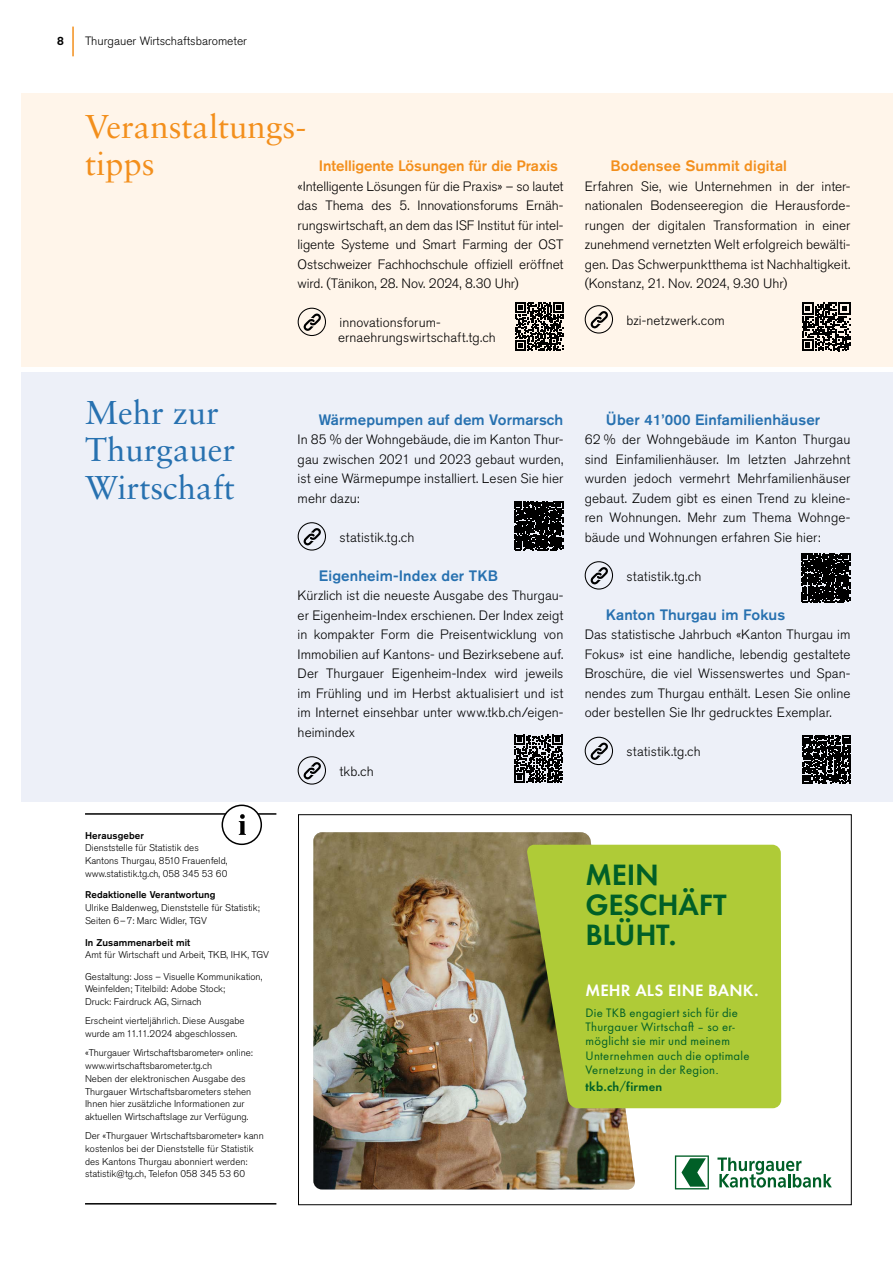
<style>
.page{position:relative;width:893px;height:1263px;background:#fff}
.page>*{position:absolute;margin:0;border:0;box-sizing:border-box;transform-origin:0 0}
.t1{font:33px/37.5px "Sabon LT Pro";color:#2771b0}
.t2{font:33px/37.5px "Sabon LT Pro";color:#f38f1c}
.t3{font:600 27px/30px "TKB Futura ND";letter-spacing:-.01em;color:#005f27}
.t4{font:500 15px "Akzidenz Grotesk Pro";letter-spacing:.01em;color:#2771b0}
.t5{font:500 15px "Akzidenz Grotesk Pro";letter-spacing:-.005em;color:#f38f1c}
.t6{font:600 15px "TKB Futura ND";letter-spacing:.01em;color:#fff}
.t7{font:300 13.5px/19.5px "Akzidenz Grotesk Pro";letter-spacing:.005em;color:#000;text-align:justify}
.t8{font:300 13.35px/15px "Akzidenz Grotesk Pro";letter-spacing:.01em;color:#000}
.t9{font:300 12px "Akzidenz Grotesk Pro";color:#000}
.t10{font:500 12px "Akzidenz Grotesk Pro";color:#000}
.t11{font:11.25px/14.2px "TKB Futura ND";letter-spacing:.025em;color:#005f27}
.t12{font:600 11.25px "TKB Futura ND";letter-spacing:.025em;color:#005f27}
.t13{font:300 9.75px/12.8px "Akzidenz Grotesk Pro";color:#000}
.t14{font:500 9.75px "Akzidenz Grotesk Pro";letter-spacing:.01em;color:#000}
.s1{font-weight:400}
</style>
<div class="page">
<hr style="left:72px;top:27px;width:2px;height:29px;background:#f38f1c">
<div style="left:21px;top:93px;width:872px;height:273px;background:#fff5ea"></div>
<div style="left:298px;top:308px;width:28px;height:28px;border:1px solid #000;border-radius:50%"></div>
<svg style="left:303px;top:313px;width:18px;height:18px"></svg>
<div style="left:585px;top:305px;width:28px;height:29px;border:1px solid #000;border-radius:50%"></div>
<svg style="left:590px;top:311px;width:18px;height:18px"></svg>
<hr style="left:85px;top:813px;width:191px;height:2px;background:#000">
<hr style="left:85px;top:1203px;width:191px;height:1px;background:#000">
<div style="left:222px;top:805px;width:39px;height:39px;background:#fff;border-radius:50%"></div>
<div style="left:222px;top:804px;width:40px;height:41px;border:2px solid #000;border-radius:50%"></div>
<svg style="left:239px;top:814px;width:7px;height:21px"></svg>
<svg style="left:515px;top:303px;width:48px;height:48px"></svg>
<svg style="left:802px;top:303px;width:48px;height:48px"></svg>
<img style="left:313px;top:832px;width:322px;height:357px">
<svg style="left:526px;top:845px;width:255px;height:263px;background:#a8c137"></svg>
<svg style="left:675px;top:1155px;width:34px;height:34px"></svg>
<svg style="left:717px;top:1157px;width:115px;height:30px"></svg>
<div style="left:21px;top:372px;width:872px;height:430px;background:#edf0f8"></div>
<div style="left:298px;top:522px;width:28px;height:29px;border:1px solid #000;border-radius:50%"></div>
<svg style="left:303px;top:528px;width:18px;height:18px"></svg>
<div style="left:298px;top:756px;width:28px;height:29px;border:1px solid #000;border-radius:50%"></div>
<svg style="left:303px;top:762px;width:18px;height:18px"></svg>
<svg style="left:801px;top:553px;width:49px;height:49px;background:#1d1e1f"></svg>
<div style="left:585px;top:561px;width:28px;height:29px;border:1px solid #000;border-radius:50%"></div>
<svg style="left:590px;top:567px;width:18px;height:18px"></svg>
<div style="left:585px;top:737px;width:28px;height:28px;border:1px solid #000;border-radius:50%"></div>
<svg style="left:590px;top:742px;width:18px;height:18px"></svg>
<svg style="left:802px;top:735px;width:48px;height:48px"></svg>
<svg style="left:514px;top:501px;width:49px;height:49px;background:#1d1e1f"></svg>
<svg style="left:515px;top:735px;width:48px;height:48px"></svg>
<p class="t10" style="left:57px;top:33px;width:8px">8</p>
<p class="t9" style="left:85px;top:33px;width:163px">Thurgauer Wirtschaftsbarometer</p>
<h1 class="t2" style="left:85px;top:107px;width:223px">Veranstaltungs&shy;tipps</h1>
<p class="t5" style="left:319px;top:156px;width:240px">Intelligente Lösungen für die Praxis</p>
<p class="t7" style="left:298px;top:176px;width:267px">«Intelligente Lösungen für die Praxis» – so lautet das Thema des 5. Innovationsforums Ernäh&shy;rungswirtschaft, an dem das ISF Institut für intel&shy;ligente Systeme und Smart Farming der OST Ostschweizer Fachhochschule offiziell eröffnet wird. (Tänikon, 28. Nov. 2024, 8.30 Uhr)</p>
<p class="t8" style="left:338px;top:315px;width:159px">innovationsforum&shy;ernaehrungswirtschaft.tg.ch</p>
<h1 class="t1" style="left:85px;top:392px;width:152px">Mehr zur<br>Thurgauer<br>Wirtschaft</h1>
<p class="t4" style="left:319px;top:410px;width:246px">Wärmepumpen auf dem Vormarsch</p>
<p class="t7" style="left:298px;top:430px;width:267px">In 85 % der Wohngebäude, die im Kanton Thur&shy;gau zwischen 2021 und 2023 gebaut wurden, ist eine Wärmepumpe installiert. Lesen Sie hier mehr dazu:</p>
<p class="t7" style="left:339px;top:527px;width:76px">statistik.tg.ch</p>
<p class="t4" style="left:319px;top:566px;width:181px">Eigenheim-Index der TKB</p>
<p class="t7" style="left:298px;top:586px;width:267px">Kürzlich ist die neueste Ausgabe des Thurgau&shy;er Eigenheim-Index erschienen. Der Index zeigt in kompakter Form die Preisentwicklung von Immobilien auf Kantons- und Bezirksebene auf.<br>Der Thurgauer Eigenheim-Index wird jeweils im Frühling und im Herbst aktualisiert und ist im Internet einsehbar unter www.tkb.ch/eigen&shy;heimindex</p>
<p class="t7" style="left:339px;top:761px;width:36px">tkb.ch</p>
<p class="t5" style="left:610px;top:156px;width:178px">Bodensee Summit digital</p>
<p class="t7" style="left:585px;top:176px;width:267px">Erfahren Sie, wie Unternehmen in der inter&shy;nationalen Bodenseeregion die Herausforde&shy;rungen der digitalen Transformation in einer zunehmend vernetzten Welt erfolgreich bewälti&shy;gen. Das Schwerpunktthema ist Nachhaltigkeit. (Konstanz, 21. Nov. 2024, 9.30 Uhr)</p>
<p class="t8" style="left:626px;top:312px;width:100px">bzi-netzwerk.com</p>
<p class="t4" style="left:606px;top:410px;width:216px">Über 41’000 Einfamilienhäuser</p>
<p class="t7" style="left:585px;top:430px;width:267px">62 % der Wohngebäude im Kanton Thurgau sind Einfamilienhäuser. Im letzten Jahrzehnt wurden jedoch vermehrt Mehrfamilienhäuser gebaut. Zudem gibt es einen Trend zu kleine&shy;ren Wohnungen. Mehr zum Thema Wohnge&shy;bäude und Wohnungen erfahren Sie hier:</p>
<p class="t7" style="left:626px;top:566px;width:76px">statistik.tg.ch</p>
<p class="t4" style="left:606px;top:605px;width:181px">Kanton Thurgau im Fokus</p>
<p class="t7" style="left:585px;top:625px;width:267px">Das statistische Jahrbuch «Kanton Thurgau im Fokus» ist eine handliche, lebendig gestaltete Broschüre, die viel Wissenswertes und Span&shy;nendes zum Thurgau enthält. Lesen Sie online oder bestellen Sie Ihr gedrucktes Exemplar.</p>
<p class="t8" style="left:626px;top:744px;width:76px">statistik.tg.ch</p>
<p class="t14" style="left:85px;top:829px;width:60px">Herausgeber</p>
<p class="t13" style="left:85px;top:842px;width:144px">Dienststelle für Statistik des<br>Kantons Thurgau, 8510 Frauenfeld, www.statistik.tg.ch, 058 345 53 60</p>
<p class="t14" style="left:85px;top:888px;width:132px">Redaktionelle Verantwortung</p>
<p class="t13" style="left:85px;top:901px;width:176px">Ulrike Baldenweg, Dienststelle für Statistik;<br>Seiten 6–7: Marc Widler, TGV</p>
<p class="t14" style="left:85px;top:936px;width:107px">In Zusammenarbeit mit</p>
<p class="t13" style="left:85px;top:944px;width:186px;line-height:21.3px">Amt für Wirtschaft und Arbeit, TKB, IHK, TGV<br>Gestaltung: Joss – Visuelle Kommunikation,</p>
<p class="t13" style="left:85px;top:983px;width:142px">Weinfelden; Titelbild: Adobe Stock;<br>Druck: Fairdruck AG, Sirnach</p>
<p class="t13" style="left:85px;top:1014px;width:161px">Erscheint vierteljährlich. Diese Ausgabe wurde am 11.11.2024 abgeschlossen.</p>
<p class="t13" style="left:85px;top:1046px;width:169px">«Thurgauer Wirtschaftsbarometer» online: www.wirtschaftsbarometer.tg.ch<br>Neben der elektronischen Ausgabe des Thurgauer Wirtschaftsbarometers stehen Ihnen hier zusätzliche Informationen zur aktuellen Wirtschaftslage zur Verfügung.</p>
<p class="t13" style="left:85px;top:1129px;width:180px">Der «Thurgauer Wirtschaftsbarometer» kann kostenlos bei der Dienststelle für Statistik des Kantons Thurgau abonniert werden: statistik@tg.ch, Telefon 058 345 53 60</p>
<h2 class="t3" style="left:585px;top:859px;width:143px">MEIN<br>GESCHÄFT<br>BLÜHT.</h2>
<p class="t6" style="left:585px;top:980px;width:175px">MEHR ALS EINE BANK.</p>
<p class="t11" style="left:585px;top:1005px;width:166px">Die TKB engagiert sich für die<br>Thurgauer Wirtschaft – so er&shy;möglicht sie mir und meinem<br>Unternehmen auch die optimale<br>Vernetzung in der Region.</p>
<p class="t12" style="left:585px;top:1079px;width:78px">tkb.ch<span class="s1">/</span>firmen</p>
</div>
